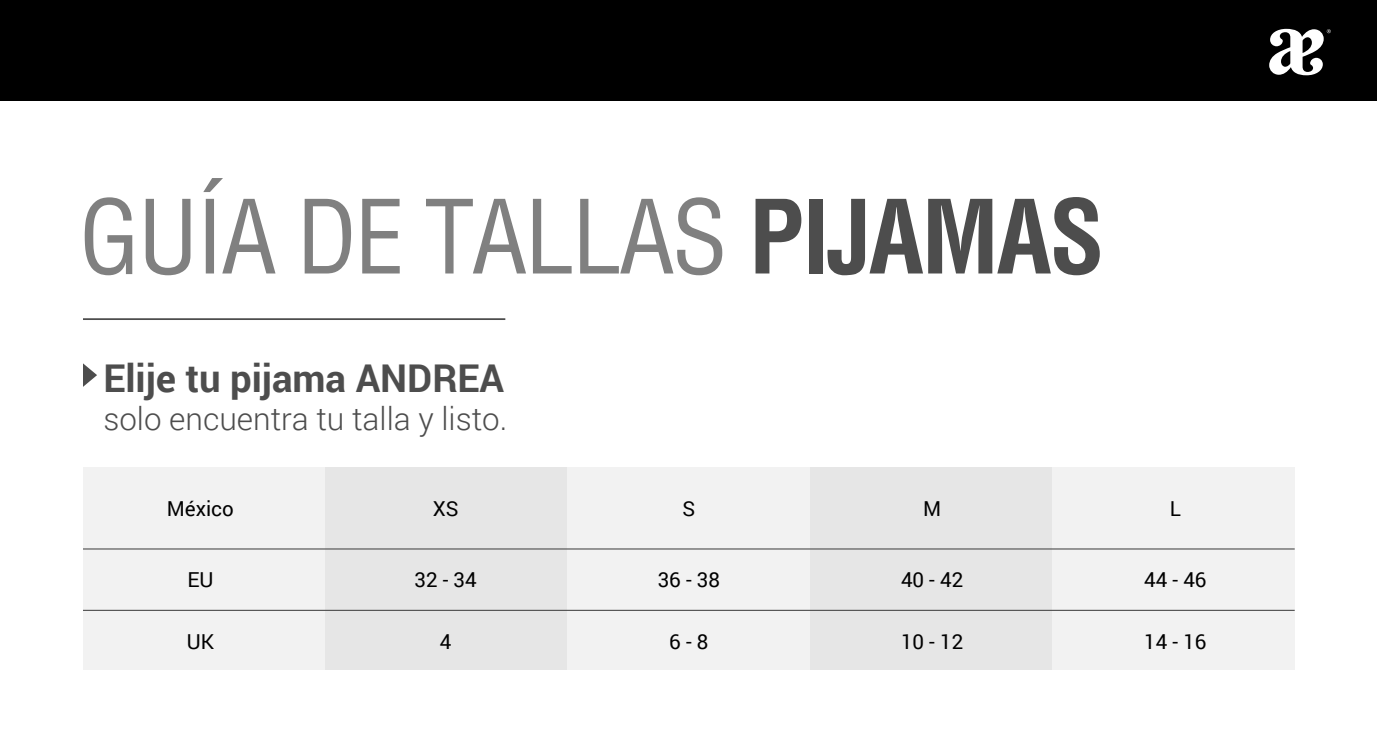
<style>
.page{position:relative;width:1377px;height:736px;background:#fff}
.page>*{position:absolute;margin:0;border:0;box-sizing:border-box;transform-origin:0 0}
.t1{font:condensed 99.45px "Helvetica LT";letter-spacing:-.025em;color:#808080}
.t2{font:700 38.25px "Roboto";color:#4d4d4d}
.t3{font:300 31.5px "Roboto";color:#4d4d4d}
.t4{font:20.7px "Roboto";color:#000}
.s1{font-weight:700;color:#4d4d4d}
</style>
<div class="page">
<div style="left:0;top:0;width:1377px;height:101px;background:#000"></div>
<svg style="left:83px;top:363px;width:14px;height:24px"></svg>
<div style="left:83px;top:466px;width:1212px;height:203px;background:#e6e6e6"></div>
<div style="left:83px;top:466px;width:241px;height:203px;background:#f2f2f2"></div>
<div style="left:567px;top:466px;width:242px;height:203px;background:#f2f2f2"></div>
<div style="left:1052px;top:466px;width:243px;height:203px;background:#f2f2f2"></div>
<hr style="left:83px;top:609px;width:1212px;height:1px;background:#4d4d4d">
<hr style="left:83px;top:548px;width:1212px;height:1px;background:#4d4d4d">
<hr style="left:83px;top:318px;width:422px;height:2px;background:#4d4d4d">
<svg style="left:1269px;top:29px;width:62px;height:46px"></svg>
<h1 class="t1" style="left:79px;top:175px;width:1027px">GUÍA DE TALLAS <span class="s1">PIJAMAS</span></h1>
<h2 class="t2" style="left:103px;top:351px;width:402px">Elije tu pijama ANDREA</h2>
<h3 class="t3" style="left:103px;top:396px;width:405px">solo encuentra tu talla y listo.</h3>
<p class="t4" style="left:167px;top:493px;width:69px">México</p>
<p class="t4" style="left:433px;top:493px;width:27px">XS</p>
<p class="t4" style="left:682px;top:493px;width:14px">S</p>
<p class="t4" style="left:923px;top:493px;width:20px">M</p>
<p class="t4" style="left:1170px;top:493px;width:13px">L</p>
<p class="t4" style="left:187px;top:565px;width:27px">EU</p>
<p class="t4" style="left:414px;top:565px;width:64px">32 - 34</p>
<p class="t4" style="left:658px;top:565px;width:64px">36 - 38</p>
<p class="t4" style="left:901px;top:565px;width:64px">40 - 42</p>
<p class="t4" style="left:1144px;top:565px;width:64px">44 - 46</p>
<p class="t4" style="left:187px;top:626px;width:29px">UK</p>
<p class="t4" style="left:440px;top:626px;width:13px">4</p>
<p class="t4" style="left:669px;top:626px;width:41px">6 - 8</p>
<p class="t4" style="left:901px;top:626px;width:64px">10 - 12</p>
<p class="t4" style="left:1144px;top:626px;width:64px">14 - 16</p>
</div>
